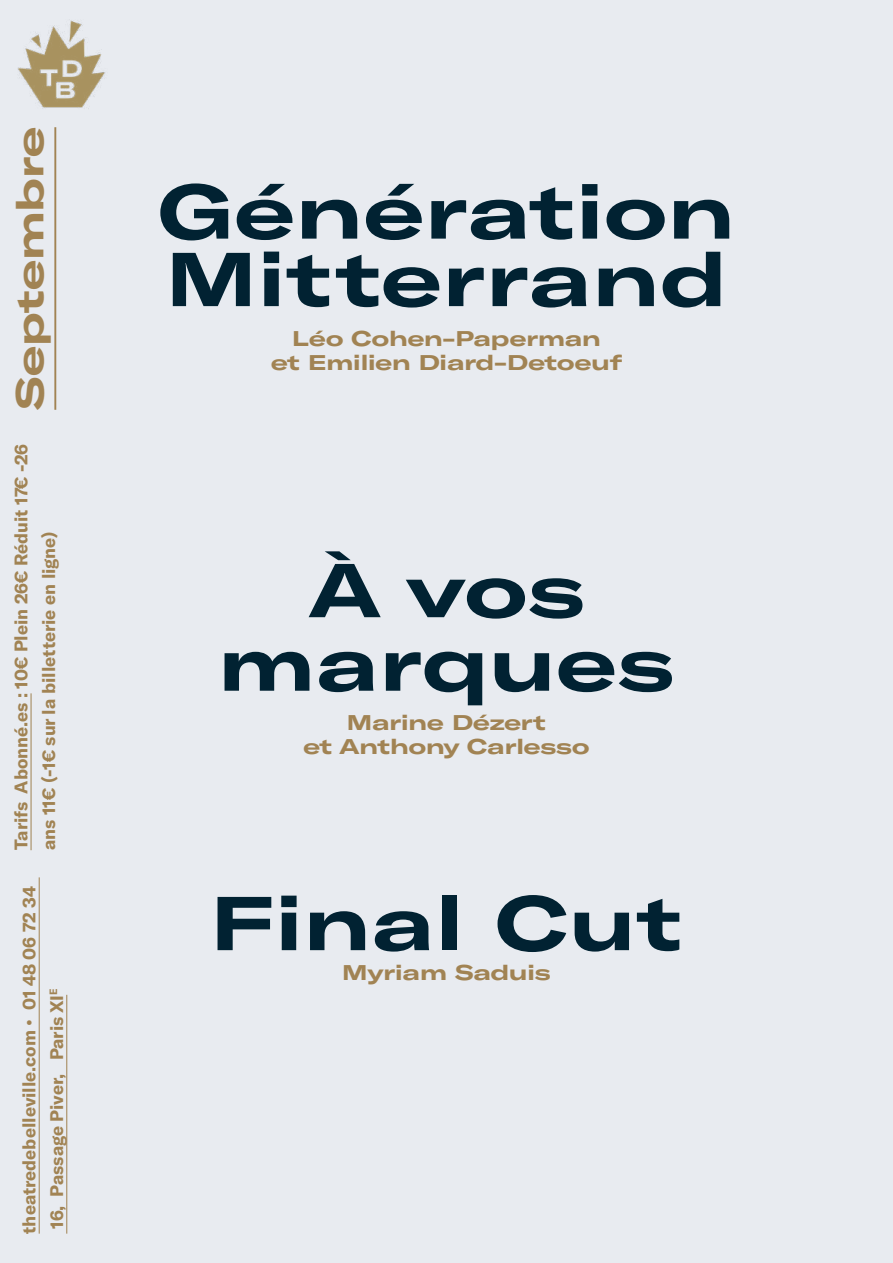
<style>
.page{position:relative;width:893px;height:1263px;background:#fff}
.page>*{position:absolute;margin:0;border:0;box-sizing:border-box;transform-origin:0 0}
.t1{font:700 expanded 75px/67.5px "GT America";letter-spacing:.02em;color:#012232}
.t2{font:700 expanded 37.95px "GT America";color:#a18353}
.t3{font:700 expanded 21px/24px "GT America";letter-spacing:-.005em;color:#a18353;text-align:center}
.t4{font:700 18px/27.6px "GT America";color:#a18353}
</style>
<div class="page">
<div style="left:1px;top:0;width:892px;height:1263px;background:#e8ebf0"></div>
<hr style="left:39px;top:877px;width:1px;height:356px;background:#a18353">
<hr style="left:66px;top:995px;width:1px;height:238px;background:#a18353">
<hr style="left:54px;top:127px;width:2px;height:283px;background:#a18353">
<hr style="left:31px;top:693px;width:1px;height:157px;background:#a18353">
<img style="left:17px;top:20px;width:88px;height:89px">
<h2 class="t2" style="left:6px;top:410px;width:284px;rotate:-90deg">Septembre</h2>
<p class="t4" style="left:7px;top:850px;width:408px;rotate:-90deg">Tarifs Abonné.es : 10€ Plein 26€ Réduit 17€ -26 ans 11€ (-1€ sur la billetterie en ligne)</p>
<p class="t4" style="left:15px;top:1233px;width:349px;rotate:-90deg">theatredebelleville.com • 01 48 06 72 34<br>16, Passage Piver, Paris XI<sup>E</sup></p>
<h1 class="t1" style="left:159px;top:178px;width:577px">Génération<br>Mitterrand</h1>
<p class="t3" style="left:271px;top:326px;width:353px">Léo Cohen-Paperman<br>et Emilien Diard-Detoeuf</p>
<h1 class="t1" style="left:218px;top:553px;width:458px;line-height:73.5px;text-align:center">À vos marques</h1>
<p class="t3" style="left:303px;top:711px;width:288px">Marine Dézert<br>et Anthony Carlesso</p>
<h1 class="t1" style="left:211px;top:889px;width:473px">Final Cut</h1>
<p class="t3" style="left:342px;top:960px;width:210px">Myriam Saduis</p>
</div>
